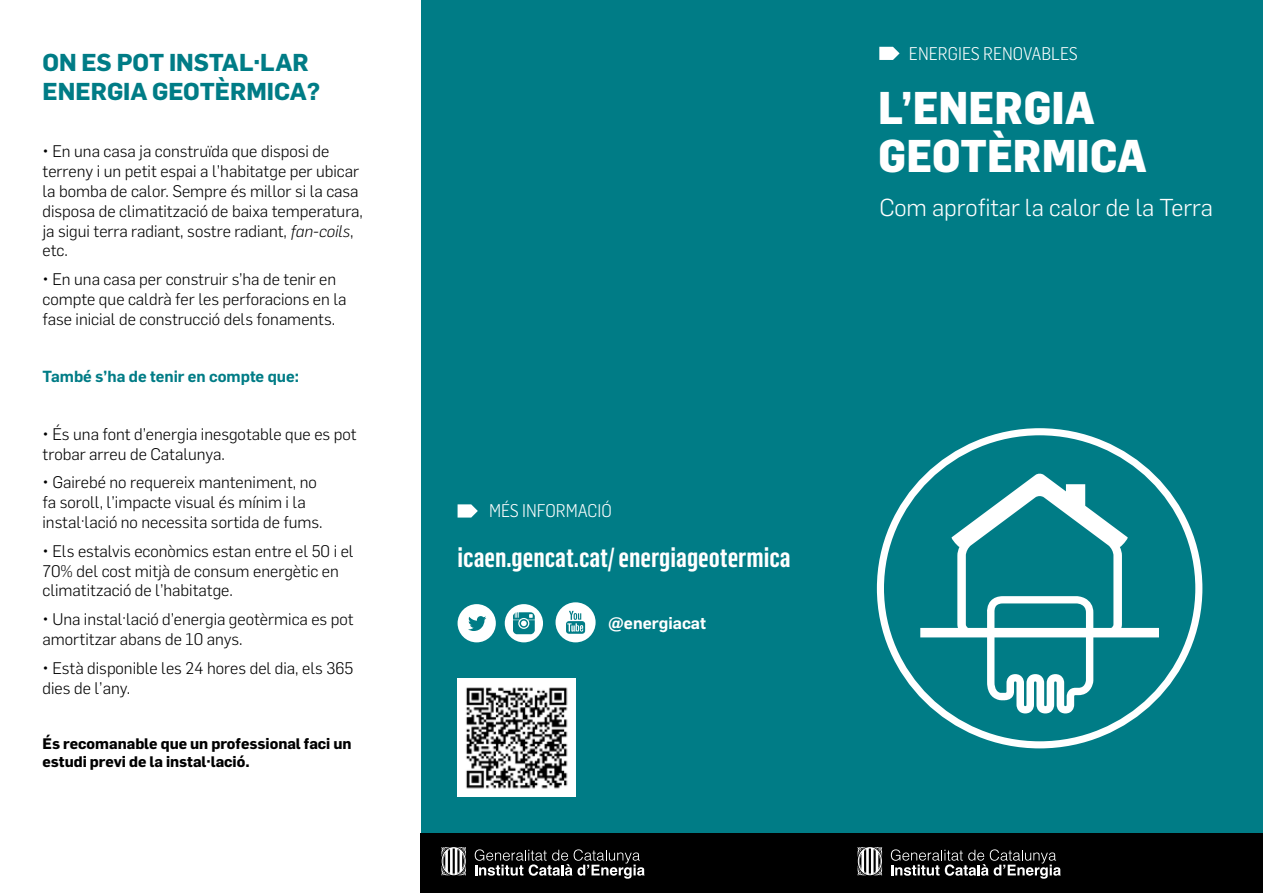
<style>
.page{position:relative;width:1263px;height:893px;background:#fff}
.page>*{position:absolute;margin:0;border:0;box-sizing:border-box;transform-origin:0 0}
.t1{font:800 45px/48px "Flama Semicondensed";color:#fff}
.t2{font:600 27px "Flama Condensed";color:#fff}
.t3{font:700 24px/28.8px "Flama";color:#007c86}
.t4{font:300 24px "Flama";color:#fff}
.t5{font:300 18px "Flama Semicondensed";color:#fff}
.t6{font:300 16.5px/19.8px "Flama";color:#000}
.t7{font:600 16.5px "Flama";color:#fff}
.t8{font:600 15.75px "Flama";color:#007c86}
.t9{font:700 15px/18px "Flama";color:#000}
.s1{font-style:italic}
</style>
<div class="page">
<div style="left:421px;top:0;width:842px;height:893px;background:#007c86"></div>
<div style="left:421px;top:833px;width:842px;height:60px;background:#000"></div>
<svg style="left:879px;top:47px;width:20px;height:13px"></svg>
<svg style="left:458px;top:504px;width:20px;height:14px"></svg>
<svg style="left:458px;top:604px;width:38px;height:38px"></svg>
<svg style="left:475px;top:849px;width:170px;height:30px"></svg>
<svg style="left:441px;top:847px;width:25px;height:29px"></svg>
<svg style="left:891px;top:849px;width:170px;height:30px"></svg>
<svg style="left:857px;top:847px;width:25px;height:29px"></svg>
<svg style="left:505px;top:604px;width:38px;height:38px"></svg>
<svg style="left:555px;top:602px;width:41px;height:40px"></svg>
<div style="left:877px;top:428px;width:325px;height:320px;border:7px solid #fff;border-radius:50%"></div>
<svg style="left:920px;top:473px;width:239px;height:240px"></svg>
<img style="left:458px;top:679px;width:118px;height:118px">
<h3 class="t3" style="left:43px;top:46px;width:279px">ON ES POT INSTAL·LAR<br>ENERGIA GEOTÈRMICA?</h3>
<p class="t6" style="left:43px;top:141px;width:322px">• En una casa ja construïda que disposi de terreny i un petit espai a l’habitatge per ubicar la bomba de calor. Sempre és millor si la casa disposa de climatització de baixa temperatura, ja sigui terra radiant, sostre radiant, <span class="s1">fan-coils</span>, etc.</p>
<p class="t6" style="left:43px;top:269px;width:305px">• En una casa per construir s’ha de tenir en compte que caldrà fer les perforacions en la fase inicial de construcció dels fonaments.</p>
<p class="t8" style="left:43px;top:365px;width:258px">També s’ha de tenir en compte que:</p>
<p class="t6" style="left:43px;top:423px;width:316px">• És una font d’energia inesgotable que es pot trobar arreu de Catalunya.</p>
<p class="t6" style="left:43px;top:472px;width:282px">• Gairebé no requereix manteniment, no fa soroll, l’impacte visual és mínim i la instal·lació no necessita sortida de fums.</p>
<p class="t6" style="left:43px;top:540px;width:313px">• Els estalvis econòmics estan entre el 50 i el<br>70% del cost mitjà de consum energètic en climatització de l’habitatge.</p>
<p class="t6" style="left:43px;top:608px;width:313px">• Una instal·lació d’energia geotèrmica es pot amortitzar abans de 10 anys.</p>
<p class="t6" style="left:43px;top:657px;width:312px">• Està disponible les 24 hores del dia, els 365 dies de l’any.</p>
<p class="t9" style="left:43px;top:734px;width:311px">És recomanable que un professional faci un estudi previ de la instal·lació.</p>
<p class="t5" style="left:909px;top:42px;width:170px">ENERGIES RENOVABLES</p>
<h1 class="t1" style="left:878px;top:82px;width:271px">L’ENERGIA<br>GEOTÈRMICA</h1>
<h3 class="t4" style="left:879px;top:191px;width:335px">Com aprofitar la calor de la Terra</h3>
<p class="t5" style="left:489px;top:499px;width:124px">MÉS INFORMACIÓ</p>
<h2 class="t2" style="left:458px;top:541px;width:335px">icaen.gencat.cat/ energiageotermica</h2>
<p class="t7" style="left:608px;top:611px;width:99px">@energiacat</p>
</div>
